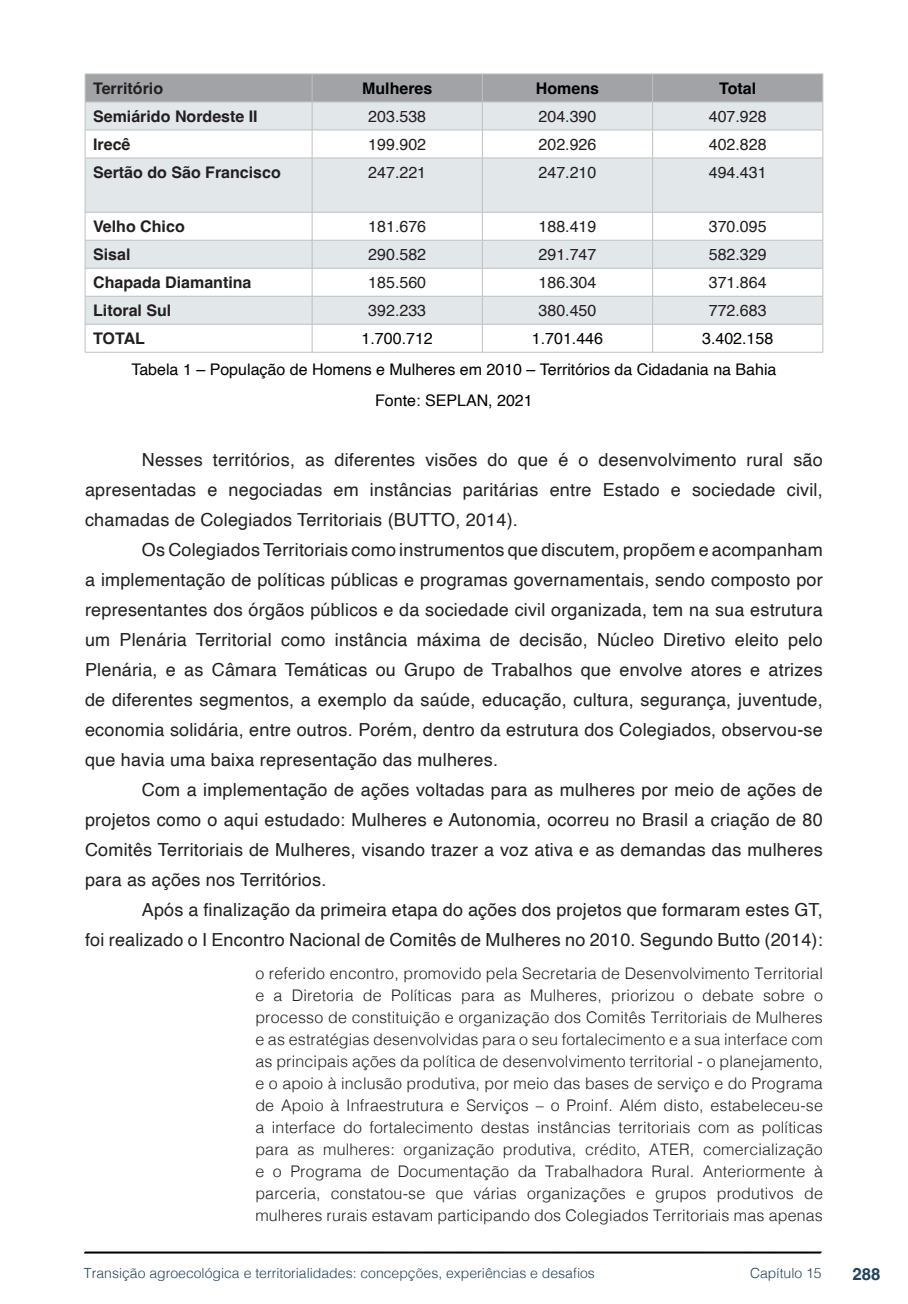
<style>
.page{position:relative;width:908px;height:1304px;background:#fff}
.page>*{position:absolute;margin:0;border:0;box-sizing:border-box;transform-origin:0 0}
.t1{font:18px/30px "Helvetica";letter-spacing:.01em;color:#231f20;text-align:justify}
.t2{font:700 16.8px "Helvetica";color:#23445f}
.t3{font:300 16px/22px "Helvetica";letter-spacing:.01em;color:#231f20;text-align:justify}
.t4{font:16px "Helvetica";color:#231f20}
.t5{font:700 16px "Helvetica";color:#231f20}
.t6{font:16px/30.6px "Helvetica";color:#000;text-align:center}
.t7{font:16px "Helvetica";color:#000001}
.t8{font:700 16px "Helvetica";color:#000001}
.t9{font:300 14px "Helvetica";color:#23445f}
</style>
<div class="page">
<svg style="left:84px;top:1251px;width:737px;height:3px;background:#515151"></svg>
<svg style="left:86px;top:159px;width:736px;height:165px;fill:#e2e7e9"></svg>
<svg style="left:85px;top:74px;width:738px;height:84px"></svg>
<hr style="left:85px;top:158px;width:227px;height:1px;background:#bec0c1">
<hr style="left:85px;top:158px;width:1px;height:54px;background:#bec0c1">
<hr style="left:312px;top:158px;width:170px;height:1px;background:#bec0c1">
<hr style="left:311px;top:158px;width:1px;height:54px;background:#bec0c1">
<hr style="left:482px;top:158px;width:170px;height:1px;background:#bec0c1">
<hr style="left:482px;top:158px;width:1px;height:54px;background:#bec0c1">
<hr style="left:652px;top:158px;width:170px;height:1px;background:#bec0c1">
<hr style="left:652px;top:158px;width:1px;height:54px;background:#bec0c1">
<hr style="left:822px;top:158px;width:1px;height:54px;background:#bec0c1">
<hr style="left:85px;top:212px;width:227px;height:1px;background:#bec0c1">
<hr style="left:312px;top:212px;width:170px;height:1px;background:#bec0c1">
<hr style="left:482px;top:212px;width:170px;height:1px;background:#bec0c1">
<hr style="left:652px;top:212px;width:170px;height:1px;background:#bec0c1">
<hr style="left:85px;top:240px;width:227px;height:1px;background:#bec0c1">
<hr style="left:312px;top:240px;width:170px;height:1px;background:#bec0c1">
<hr style="left:482px;top:240px;width:170px;height:1px;background:#bec0c1">
<hr style="left:652px;top:240px;width:170px;height:1px;background:#bec0c1">
<hr style="left:85px;top:268px;width:227px;height:1px;background:#bec0c1">
<hr style="left:312px;top:268px;width:170px;height:1px;background:#bec0c1">
<hr style="left:482px;top:268px;width:170px;height:1px;background:#bec0c1">
<hr style="left:652px;top:268px;width:170px;height:1px;background:#bec0c1">
<hr style="left:85px;top:296px;width:227px;height:1px;background:#bec0c1">
<hr style="left:312px;top:296px;width:170px;height:1px;background:#bec0c1">
<hr style="left:482px;top:296px;width:170px;height:1px;background:#bec0c1">
<hr style="left:652px;top:296px;width:170px;height:1px;background:#bec0c1">
<hr style="left:85px;top:324px;width:227px;height:1px;background:#bec0c1">
<svg style="left:85px;top:213px;width:1px;height:139px"></svg>
<hr style="left:312px;top:324px;width:170px;height:1px;background:#bec0c1">
<svg style="left:311px;top:213px;width:1px;height:139px"></svg>
<hr style="left:482px;top:324px;width:170px;height:1px;background:#bec0c1">
<svg style="left:482px;top:213px;width:1px;height:139px"></svg>
<hr style="left:652px;top:324px;width:170px;height:1px;background:#bec0c1">
<svg style="left:652px;top:213px;width:1px;height:139px"></svg>
<svg style="left:822px;top:213px;width:1px;height:139px"></svg>
<hr style="left:85px;top:352px;width:227px;height:1px;background:#bec0c1">
<hr style="left:312px;top:352px;width:170px;height:1px;background:#bec0c1">
<hr style="left:482px;top:352px;width:170px;height:1px;background:#bec0c1">
<hr style="left:652px;top:352px;width:170px;height:1px;background:#bec0c1">
<p class="t5" style="left:93px;top:79px;width:71px">Território</p>
<p class="t8" style="left:362px;top:79px;width:72px">Mulheres</p>
<p class="t8" style="left:535px;top:79px;width:65px">Homens</p>
<p class="t8" style="left:718px;top:79px;width:39px">Total</p>
<p class="t5" style="left:93px;top:107px;width:166px">Semiárido Nordeste II</p>
<p class="t4" style="left:368px;top:104px;width:59px">203.538</p>
<p class="t4" style="left:538px;top:104px;width:59px">204.390</p>
<p class="t4" style="left:708px;top:104px;width:59px">407.928</p>
<p class="t5" style="left:93px;top:135px;width:39px">Irecê</p>
<p class="t4" style="left:368px;top:132px;width:59px">199.902</p>
<p class="t4" style="left:538px;top:132px;width:59px">202.926</p>
<p class="t4" style="left:708px;top:132px;width:59px">402.828</p>
<p class="t5" style="left:93px;top:163px;width:189px">Sertão do São Francisco</p>
<p class="t4" style="left:368px;top:160px;width:59px">247.221</p>
<p class="t4" style="left:538px;top:160px;width:59px">247.210</p>
<p class="t4" style="left:708px;top:160px;width:59px">494.431</p>
<p class="t5" style="left:93px;top:217px;width:93px">Velho Chico</p>
<p class="t4" style="left:368px;top:214px;width:59px">181.676</p>
<p class="t4" style="left:538px;top:214px;width:59px">188.419</p>
<p class="t4" style="left:708px;top:214px;width:59px">370.095</p>
<p class="t5" style="left:93px;top:245px;width:39px">Sisal</p>
<p class="t4" style="left:368px;top:242px;width:59px">290.582</p>
<p class="t4" style="left:538px;top:242px;width:59px">291.747</p>
<p class="t4" style="left:708px;top:242px;width:59px">582.329</p>
<p class="t5" style="left:93px;top:273px;width:160px">Chapada Diamantina</p>
<p class="t4" style="left:368px;top:270px;width:59px">185.560</p>
<p class="t4" style="left:538px;top:270px;width:59px">186.304</p>
<p class="t4" style="left:708px;top:270px;width:59px">371.864</p>
<p class="t5" style="left:93px;top:301px;width:80px">Litoral Sul</p>
<p class="t4" style="left:368px;top:298px;width:59px">392.233</p>
<p class="t4" style="left:538px;top:298px;width:59px">380.450</p>
<p class="t4" style="left:708px;top:298px;width:59px">772.683</p>
<p class="t5" style="left:93px;top:329px;width:53px">TOTAL</p>
<p class="t7" style="left:361px;top:326px;width:73px">1.700.712</p>
<p class="t7" style="left:531px;top:326px;width:73px">1.701.446</p>
<p class="t7" style="left:701px;top:326px;width:73px">3.402.158</p>
<p class="t6" style="left:131px;top:355px;width:646px">Tabela 1 – População de Homens e Mulheres em 2010 – Territórios da Cidadania na Bahia<br>Fonte: SEPLAN, 2021</p>
<p class="t1" style="left:85px;top:445px;width:738px;text-indent:57px">Nesses territórios, as diferentes visões do que é o desenvolvimento rural são apresentadas e negociadas em instâncias paritárias entre Estado e sociedade civil, chamadas de Colegiados Territoriais (BUTTO, 2014).</p>
<p class="t1" style="left:85px;top:535px;width:738px;text-indent:57px">Os Colegiados Territoriais como instrumentos que discutem, propõem e acompanham a implementação de políticas públicas e programas governamentais, sendo composto por representantes dos órgãos públicos e da sociedade civil organizada, tem na sua estrutura um Plenária Territorial como instância máxima de decisão, Núcleo Diretivo eleito pelo Plenária, e as Câmara Temáticas ou Grupo de Trabalhos que envolve atores e atrizes de diferentes segmentos, a exemplo da saúde, educação, cultura, segurança, juventude, economia solidária, entre outros. Porém, dentro da estrutura dos Colegiados, observou-se que havia uma baixa representação das mulheres.</p>
<p class="t1" style="left:85px;top:775px;width:738px;text-indent:57px">Com a implementação de ações voltadas para as mulheres por meio de ações de projetos como o aqui estudado: Mulheres e Autonomia, ocorreu no Brasil a criação de 80<br>Comitês Territoriais de Mulheres, visando trazer a voz ativa e as demandas das mulheres para as ações nos Territórios.</p>
<p class="t1" style="left:85px;top:895px;width:738px;text-align:right">Após a finalização da primeira etapa do ações dos projetos que formaram estes GT,<br>foi realizado o I Encontro Nacional de Comitês de Mulheres no 2010. Segundo Butto (2014):</p>
<p class="t3" style="left:255px;top:961px;width:569px">o referido encontro, promovido pela Secretaria de Desenvolvimento Territorial e a Diretoria de Políticas para as Mulheres, priorizou o debate sobre o processo de constituição e organização dos Comitês Territoriais de Mulheres e as estratégias desenvolvidas para o seu fortalecimento e a sua interface com as principais ações da política de desenvolvimento territorial - o planejamento, e o apoio à inclusão produtiva, por meio das bases de serviço e do Programa de Apoio à Infraestrutura e Serviços – o Proinf. Além disto, estabeleceu-se a interface do fortalecimento destas instâncias territoriais com as políticas para as mulheres: organização produtiva, crédito, ATER, comercialização e o Programa de Documentação da Trabalhadora Rural. Anteriormente à parceria, constatou-se que várias organizações e grupos produtivos de mulheres rurais estavam participando dos Colegiados Territoriais mas apenas</p>
<p class="t9" style="left:84px;top:1261px;width:512px">Transição agroecológica e territorialidades: concepções, experiências e desafios</p>
<p class="t9" style="left:749px;top:1261px;width:73px">Capítulo 15</p>
<p class="t2" style="left:851px;top:1264px;width:30px">288</p>
</div>
